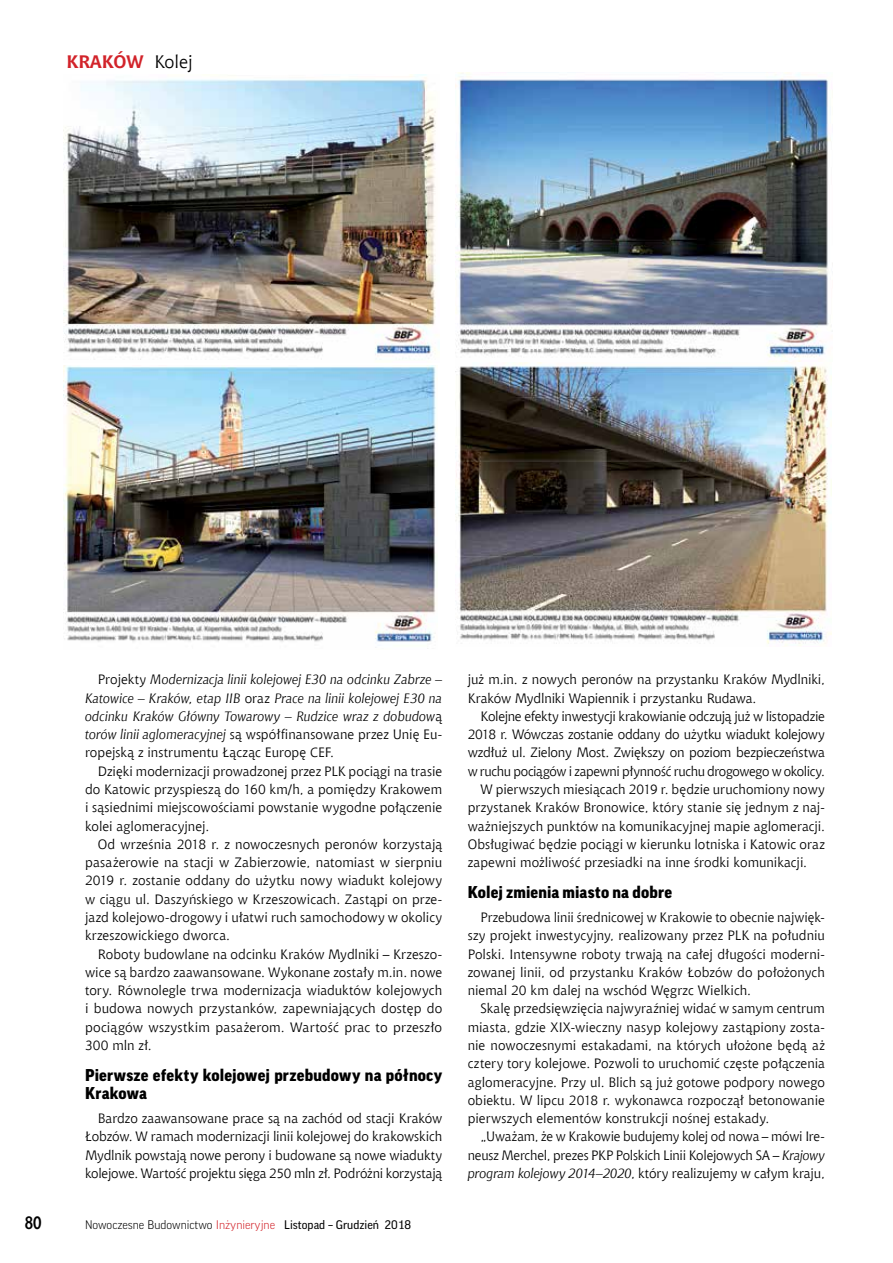
<style>
.page{position:relative;width:893px;height:1263px;background:#fff}
.page>*{position:absolute;margin:0;border:0;box-sizing:border-box;transform-origin:0 0}
.t1{font:700 18px "Chianti EU";color:#d2232a}
.t2{font:700 18px "Aerton Cnd EFN";color:#000}
.t3{font:900 16.5px/18px "Good Pro";letter-spacing:.01em;color:#000}
.t4{font:13.5px/18.3px "Chianti EU";color:#000;text-align:justify}
.t5{font:italic 13.5px/18.3px "Chianti EU";letter-spacing:.005em;color:#000;text-align:justify}
.t6{font:13.5px "Chianti EU";letter-spacing:-.025em;color:#000}
.t7{font:300 12px "Good Pro";color:#000}
.s1{font-weight:400;color:#000}
.s2{font-style:normal}
.s3{color:#d2232a}
.s4{font-weight:400}
.s5{font-style:italic}
</style>
<div class="page">
<img style="left:63px;top:74px;width:373px;height:286px">
<img style="left:455px;top:362px;width:376px;height:284px">
<img style="left:456px;top:72px;width:377px;height:290px">
<img style="left:63px;top:365px;width:373px;height:284px">
<h1 class="t1" style="left:66px;top:51px;width:128px">KRAKÓW <span class="s1">Kolej</span></h1>
<p class="t5" style="left:85px;top:670px;width:359px;text-indent:13px"><span class="s2">Projekty</span> Modernizacja linii kolejowej E30 na odcinku Zabrze – Katowice – Kraków, etap IIB <span class="s2">oraz</span> Prace na linii kolejowej E30 na odcinku Kraków Główny Towarowy – Rudzice wraz z dobudow<span class="s2">ą </span>torów linii aglomeracyjnej <span class="s2">są współfinansowane przez Unię Eu&shy;ropejską z instrumentu Łącząc Europę CEF.</span></p>
<p class="t4" style="left:85px;top:762px;width:359px;text-indent:13px">Dzięki modernizacji prowadzonej przez PLK pociągi na trasie do Katowic przyspieszą do 160 km/h, a pomiędzy Krakowem i sąsiednimi miejscowościami powstanie wygodne połączenie kolei aglomeracyjnej.</p>
<p class="t4" style="left:85px;top:835px;width:359px;text-indent:13px">Od września 2018 r. z nowoczesnych peronów korzystają pasażerowie na stacji w Zabierzowie, natomiast w sierpniu 2019 r. zostanie oddany do użytku nowy wiadukt kolejowy w ciągu ul. Daszyńskiego w Krzeszowicach. Zastąpi on prze&shy;jazd kolejowo-drogowy i ułatwi ruch samochodowy w okolicy krzeszowickiego dworca.</p>
<p class="t4" style="left:85px;top:944px;width:359px;text-indent:13px">Roboty budowlane na odcinku Kraków Mydlniki – Krzeszo&shy;wice są bardzo zaawansowane. Wykonane zostały m.in. nowe tory. Równolegle trwa modernizacja wiaduktów kolejowych i budowa nowych przystanków, zapewniających dostęp do pociągów wszystkim pasażerom. Wartość prac to przeszło 300 mln zł.</p>
<p class="t3" style="left:85px;top:1066px;width:359px">Pierwsze efekty kolejowej przebudowy na północy<br>Krakowa</p>
<p class="t4" style="left:85px;top:1109px;width:359px;text-indent:13px">Bardzo zaawansowane prace są na zachód od stacji Kraków Łobzów. W ramach modernizacji linii kolejowej do krakowskich Mydlnik powstają nowe perony i budowane są nowe wiadukty kolejowe. Wartość projektu sięga 250 mln zł. Podróżni korzystają</p>
<h1 class="t2" style="left:25px;top:1212px;width:18px">80</h1>
<p class="t7" style="left:85px;top:1218px;width:328px">Nowoczesne Budownictwo <span class="s3">Inżynieryjne</span> <span class="s4">Listopad – Grudzień 2018</span></p>
<p class="t4" style="left:468px;top:670px;width:359px">już m.in. z nowych peronów na przystanku Kraków Mydlniki,<br>Kraków Mydlniki Wapiennik i przystanku Rudawa.</p>
<p class="t6" style="left:480px;top:708px;width:346px">Kolejne efekty inwestycji krakowianie odczują już w listopadzie</p>
<p class="t6" style="left:468px;top:726px;width:359px">2018 r. Wówczas zostanie oddany do użytku wiadukt kolejowy</p>
<p class="t4" style="left:468px;top:743px;width:359px">wzdłuż ul. Zielony Most. Zwiększy on poziom bezpieczeństwa</p>
<p class="t6" style="left:468px;top:763px;width:359px">w ruchu pociągów i zapewni płynność ruchu drogowego w okolicy.</p>
<p class="t4" style="left:480px;top:780px;width:346px">W pierwszych miesiącach 2019 r. będzie uruchomiony nowy</p>
<p class="t4" style="left:468px;top:798px;width:359px">przystanek Kraków Bronowice, który stanie się jednym z naj-</p>
<p class="t4" style="left:468px;top:816px;width:359px">ważniejszych punktów na komunikacyjnej mapie aglomeracji.</p>
<p class="t4" style="left:468px;top:835px;width:359px">Obsługiwać będzie pociągi w kierunku lotniska i Katowic oraz</p>
<p class="t4" style="left:468px;top:853px;width:341px">zapewni możliwość przesiadki na inne środki komunikacji.</p>
<p class="t3" style="left:468px;top:883px;width:206px">Kolej zmienia miasto na dobre</p>
<p class="t4" style="left:468px;top:908px;width:359px;text-indent:13px">Przebudowa linii średnicowej w Krakowie to obecnie najwięk&shy;szy projekt inwestycyjny, realizowany przez PLK na południu Polski. Intensywne roboty trwają na całej długości moderni&shy;zowanej linii, od przystanku Kraków Łobzów do położonych niemal 20 km dalej na wschód Węgrzc Wielkich.</p>
<p class="t4" style="left:468px;top:999px;width:359px;text-indent:13px">Skalę przedsięwzięcia najwyraźniej widać w samym centrum miasta, gdzie XIX-wieczny nasyp kolejowy zastąpiony zosta&shy;nie nowoczesnymi estakadami, na których ułożone będą aż cztery tory kolejowe. Pozwoli to uruchomić częste połączenia aglomeracyjne. Przy ul. Blich są już gotowe podpory nowego obiektu. W lipcu 2018 r. wykonawca rozpoczął betonowanie pierwszych elementów konstrukcji nośnej estakady.</p>
<p class="t4" style="left:468px;top:1127px;width:359px;text-indent:13px">„Uważam, że w Krakowie budujemy kolej od nowa – mówi Ire&shy;neusz Merchel, prezes PKP Polskich Linii Kolejowych SA – <span class="s5">Krajowy program kolejowy 2014–2020</span>, który realizujemy w całym kraju,</p>
</div>
